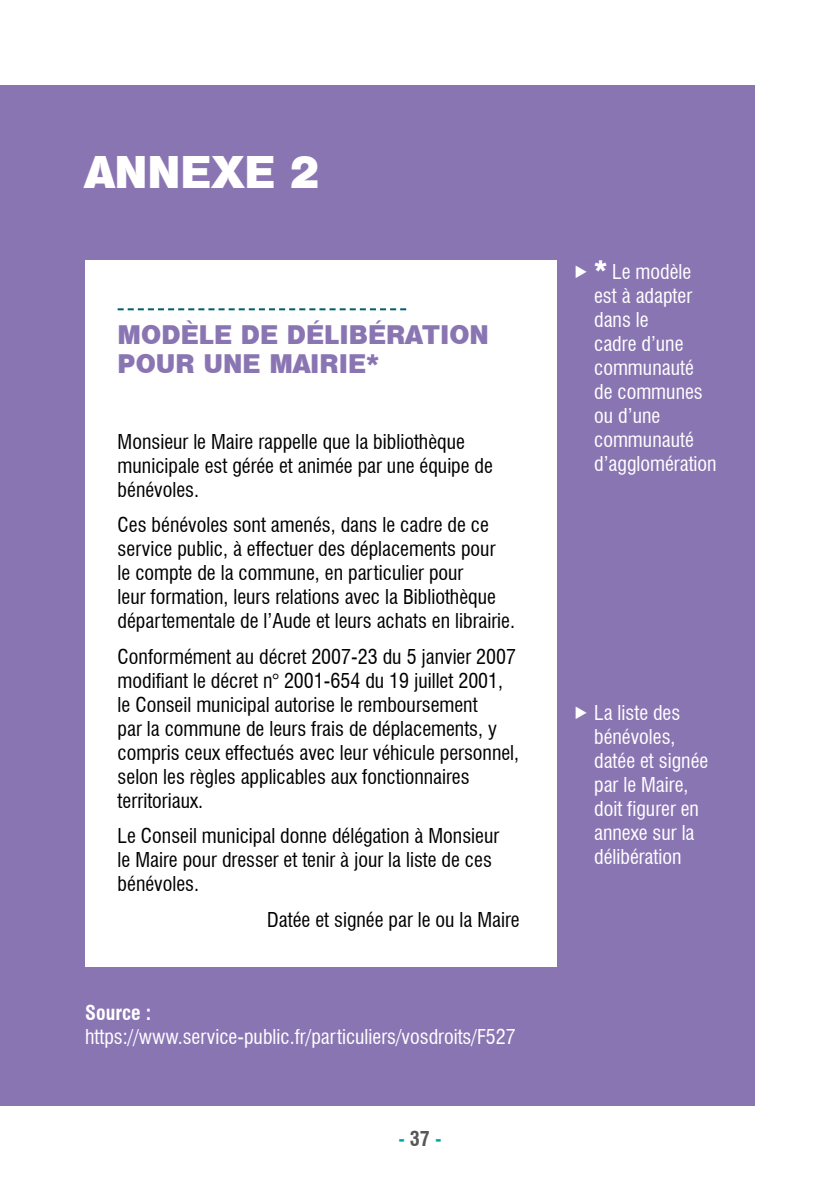
<style>
.page{position:relative;width:840px;height:1191px;background:#fff}
.page>*{position:absolute;margin:0;border:0;box-sizing:border-box;transform-origin:0 0}
.t1{font:41px "Swiss 721 BT Black No 2";color:#fff}
.t2{font:24px/28.8px "Swiss 721 BT Black No 2";color:#8a75b3}
.t3{font:condensed 20px/24px "Swiss 721 BT";color:#000}
.t4{font:condensed 20px/24px "Swiss 721 BT";color:#fff}
.t5{font:700 condensed 20px "Swiss 721 BT";color:#fff}
.t6{font:700 condensed 20px "Swiss 721 BT";color:#00a7a9}
.s1{color:#575756}
.s2{font-family:"Swiss 721 BT Black No 2";font-stretch:normal;font-size:24px}
</style>
<div class="page">
<div style="left:0;top:85px;width:754px;height:1021px;background:#8a75b3"></div>
<div style="left:85px;top:261px;width:471px;height:706px;background:#fff"></div>
<svg style="left:118px;top:308px;width:288px;height:2px"></svg>
<h1 class="t1" style="left:85px;top:144px;width:236px">ANNEXE 2</h1>
<p class="t2" style="left:118px;top:320px;width:372px">MODÈLE DE DÉLIBÉRATION<br>POUR UNE MAIRIE*</p>
<p class="t3" style="left:118px;top:430px;width:376px">Monsieur le Maire rappelle que la bibliothèque municipale est gérée et animée par une équipe de bénévoles.</p>
<p class="t3" style="left:118px;top:513px;width:398px">Ces bénévoles sont amenés, dans le cadre de ce service public, à effectuer des déplacements pour<br>le compte de la commune, en particulier pour<br>leur formation, leurs relations avec la Bibliothèque départementale de l’Aude et leurs achats en librairie.</p>
<p class="t3" style="left:118px;top:644px;width:403px">Conformément au décret 2007-23 du 5 janvier 2007 modifiant le décret n° 2001-654 du 19 juillet 2001, le Conseil municipal autorise le remboursement<br>par la commune de leurs frais de déplacements, y compris ceux effectués avec leur véhicule personnel, selon les règles applicables aux fonctionnaires territoriaux.</p>
<p class="t3" style="left:118px;top:824px;width:383px">Le Conseil municipal donne délégation à Monsieur le Maire pour dresser et tenir à jour la liste de ces bénévoles.</p>
<p class="t3" style="left:267px;top:907px;width:254px">Datée et signée par le ou la Maire</p>
<p class="t5" style="left:85px;top:1000px;width:68px">Source :</p>
<p class="t4" style="left:85px;top:1024px;width:432px">https://www.service-public.fr/particuliers/vosdroits/F527</p>
<p class="t6" style="left:398px;top:1127px;width:45px">-<span class="s1">37</span>-</p>
<p class="t4" style="left:594px;top:260px;width:124px"><span class="s2">*</span> Le modèle est à adapter dans le<br>cadre d’une communauté de communes ou d’une communauté d’agglomération</p>
<p class="t4" style="left:593px;top:700px;width:115px">La liste des bénévoles, datée et signée par le Maire, doit figurer en annexe sur la délibération</p>
</div>
